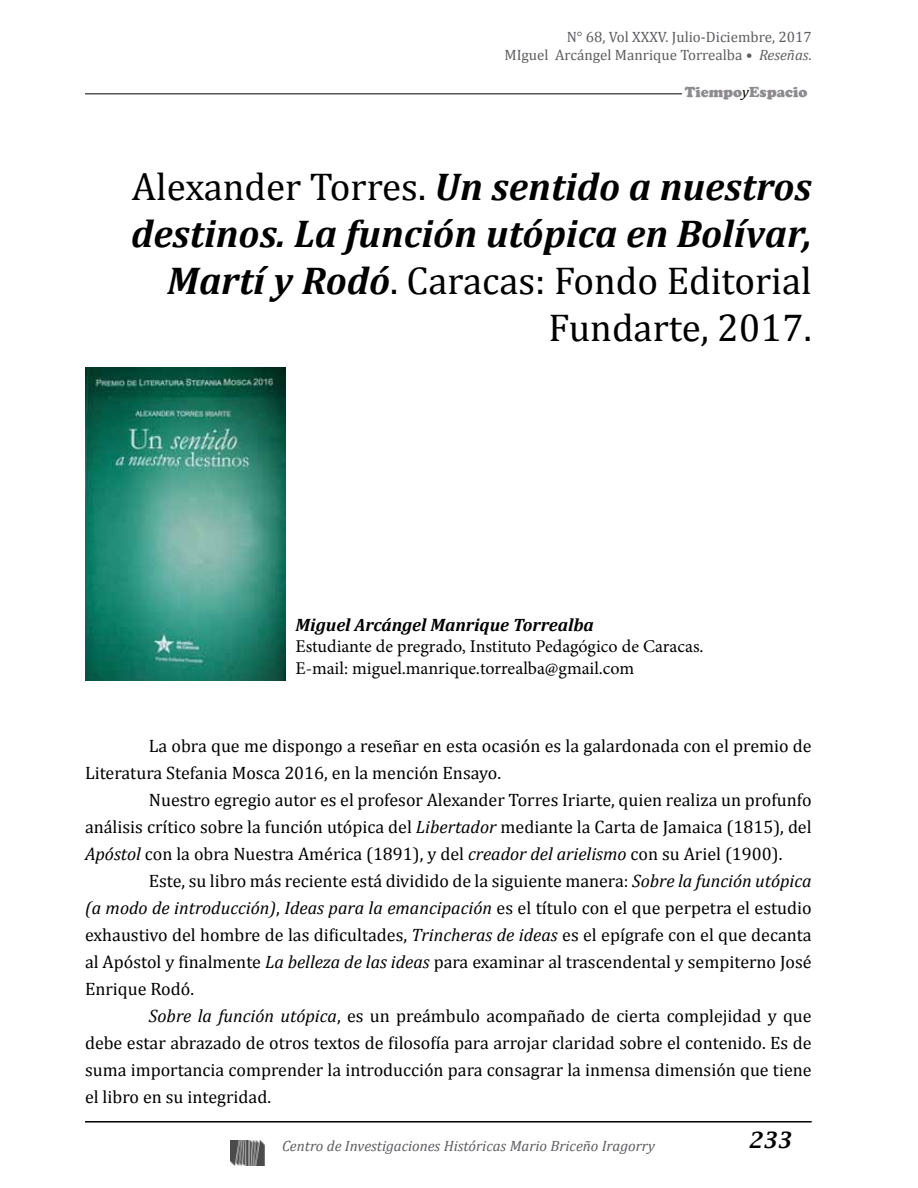
<style>
.page{position:relative;width:918px;height:1188px;background:#fff}
.page>*{position:absolute;margin:0;border:0;box-sizing:border-box;transform-origin:0 0}
.t1{font:italic 700 39px/46.8px "Cambria";color:#000;text-align:right}
.t2{font:italic 600 22.5px "Lucida Bright";color:#000}
.t3{font:18px/27px "Cambria";color:#000;text-align:justify}
.t4{font:18px/21.6px "Minion Pro";color:#000}
.t5{font:italic 700 18px "Cambria";color:#000}
.t6{font:15px/18px "Cambria";color:#5e5d61;text-align:right}
.t7{font:italic 15px "Cambria";color:#5e5d61}
.t8{font:900 15px "Cooper";color:#8d8b90}
.s1{font-style:italic}
.s2{font-family:"Cambria";font-weight:400;font-style:italic;color:#000}
.s3{font-weight:400;font-style:normal}
</style>
<div class="page">
<img style="left:230px;top:1141px;width:35px;height:24px">
<img style="left:85px;top:368px;width:200px;height:312px">
<hr style="left:85px;top:93px;width:597px;height:1px;background:#000">
<hr style="left:85px;top:1121px;width:727px;height:2px;background:#000">
<p class="t6" style="left:504px;top:28px;width:309px">N° 68, Vol XXXV. Julio-Diciembre, 2017<br>MIguel Arcángel Manrique Torrealba <span class="s1">• Reseñas</span>.</p>
<p class="t8" style="left:685px;top:83px;width:124px">Tiempo<span class="s2">y</span>Espacio</p>
<h1 class="t1" style="left:131px;top:162px;width:682px"><span class="s3">Alexander Torres.</span> Un sentido a nuestros destinos. La función utópica en Bolívar, Martí y Rodó<span class="s3">. Caracas: Fondo Editorial Fundarte, 2017.</span></h1>
<p class="t5" style="left:296px;top:612px;width:300px">Miguel Arcángel Manrique Torrealba</p>
<p class="t4" style="left:296px;top:636px;width:410px">Estudiante de pregrado, Instituto Pedagógico de Caracas.<br>E-mail: miguel.manrique.torrealba@gmail.com</p>
<p class="t3" style="left:85px;top:732px;width:728px;text-indent:64px">La obra que me dispongo a reseñar en esta ocasión es la galardonada con el premio de<br>Literatura Stefania Mosca 2016, en la mención Ensayo.</p>
<p class="t3" style="left:85px;top:786px;width:728px;text-indent:64px">Nuestro egregio autor es el profesor Alexander Torres Iriarte, quien realiza un profunfo análisis crítico sobre la función utópica del <span class="s1">Libertador</span> mediante la Carta de Jamaica (1815), del <span class="s1">Apóstol</span> con la obra Nuestra América (1891), y del <span class="s1">creador del arielismo</span> con su Ariel (1900).</p>
<p class="t3" style="left:85px;top:867px;width:728px;text-indent:64px">Este, su libro más reciente está dividido de la siguiente manera: <span class="s1">Sobre la función utópica (a modo de introducción)</span>, <span class="s1">Ideas para la emancipación</span> es el título con el que perpetra el estudio exhaustivo del hombre de las dificultades, <span class="s1">Trincheras de ideas</span> es el epígrafe con el que decanta al Apóstol y finalmente <span class="s1">La belleza de las ideas</span> para examinar al trascendental y sempiterno José Enrique Rodó.</p>
<p class="t3" style="left:85px;top:1002px;width:728px;text-indent:64px"><span class="s1">Sobre la función utópica</span>, es un preámbulo acompañado de cierta complejidad y que debe estar abrazado de otros textos de filosofía para arrojar claridad sobre el contenido. Es de suma importancia comprender la introducción para consagrar la inmensa dimensión que tiene el libro en su integridad.</p>
<p class="t7" style="left:282px;top:1136px;width:375px">Centro de Investigaciones Históricas Mario Briceño Iragorry</p>
<p class="t2" style="left:748px;top:1127px;width:44px">233</p>
</div>
